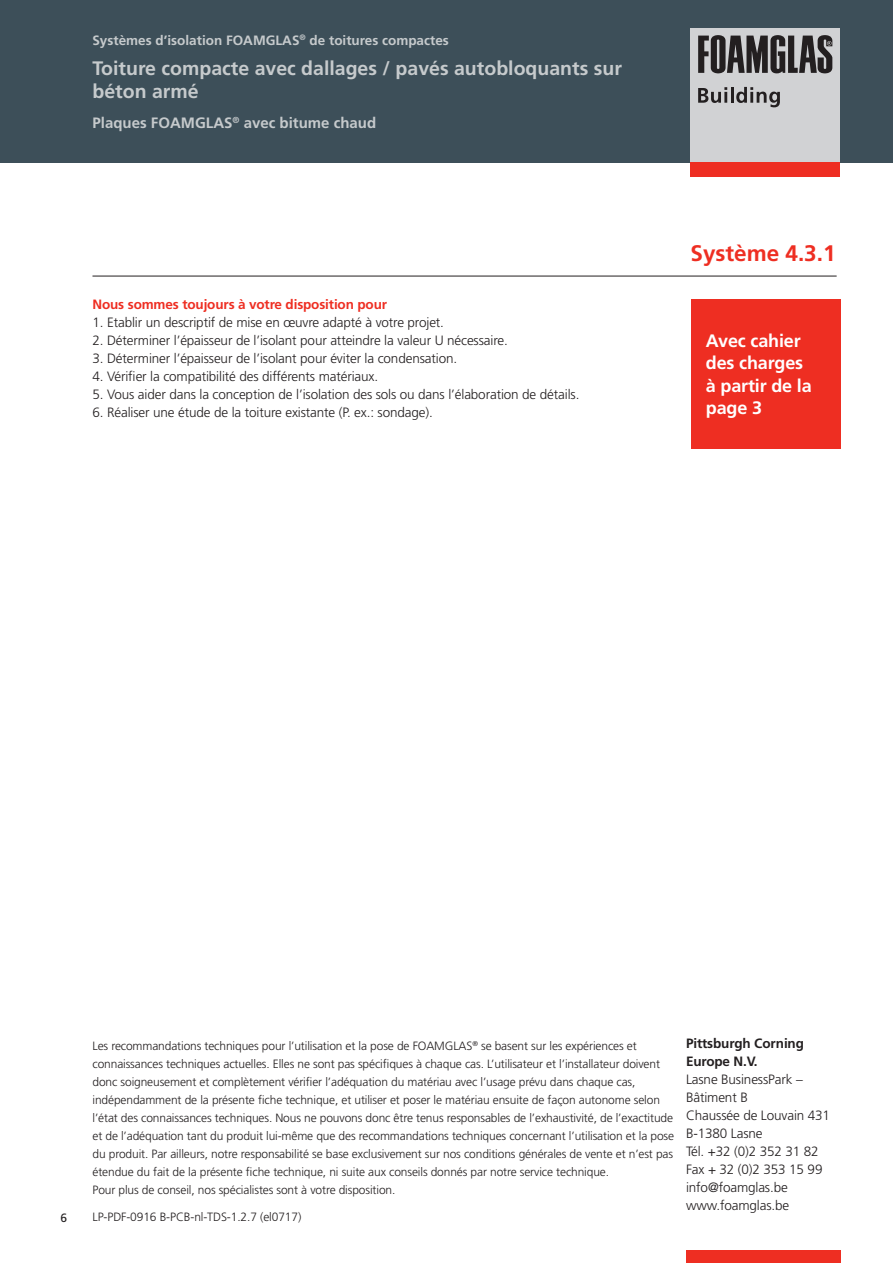
<style>
.page{position:relative;width:893px;height:1263px;background:#fff}
.page>*{position:absolute;margin:0;border:0;box-sizing:border-box;transform-origin:0 0}
.t1{font:700 22.5px "Frutiger LT Std";color:#ee2e22}
.t2{font:700 19.5px/23.4px "Frutiger LT Std";color:#c6cacc}
.t3{font:700 18px "Frutiger LT Std";letter-spacing:-.01em;color:#fff}
.t4{font:700 15px "Frutiger LT Std";color:#c6cacc}
.t5{font:300 13.5px/18px "Frutiger LT Std";letter-spacing:-.01em;color:#231f20}
.t6{font:700 13.5px "Frutiger LT Std";color:#c6cacc}
.t7{font:700 13.5px "Frutiger LT Std";letter-spacing:-.01em;color:#ee2e22}
.t8{font:700 13.5px "Frutiger LT Std";letter-spacing:-.01em;color:#231f20}
.t9{font:300 12px/18px "Frutiger LT Std";letter-spacing:-.01em;color:#231f20}
.t10{font:12px "Frutiger LT Std";color:#231f20}
</style>
<div class="page">
<div style="left:0;top:0;width:893px;height:162px;background:#3d4f59"></div>
<div style="left:691px;top:28px;width:149px;height:134px;background:#d1d2d4"></div>
<div style="left:691px;top:162px;width:149px;height:15px;background:#ee2e22"></div>
<svg style="left:698px;top:35px;width:134px;height:38px"></svg>
<svg style="left:698px;top:87px;width:29px;height:16px"></svg>
<hr style="left:731px;top:87px;width:3px;height:16px;background:#231f20">
<svg style="left:736px;top:87px;width:44px;height:20px"></svg>
<hr style="left:92px;top:276px;width:745px;height:1px;background:#231f20">
<div style="left:686px;top:1250px;width:154px;height:13px;background:#ee2e22"></div>
<div style="left:691px;top:299px;width:149px;height:150px;background:#ee2e22"></div>
<p class="t6" style="left:92px;top:32px;width:358px">Systèmes d’isolation FOAMGLAS<sup>®</sup> de toitures compactes</p>
<p class="t2" style="left:92px;top:56px;width:531px">Toiture compacte avec dallages / pavés autobloquants sur béton armé</p>
<p class="t4" style="left:92px;top:114px;width:285px">Plaques FOAMGLAS<sup>®</sup> avec bitume chaud</p>
<p class="t7" style="left:92px;top:297px;width:296px">Nous sommes toujours à votre disposition pour</p>
<p class="t5" style="left:92px;top:314px;width:353px">1. Etablir un descriptif de mise en œuvre adapté à votre projet.</p>
<p class="t5" style="left:92px;top:332px;width:417px">2. Déterminer l’épaisseur de l’isolant pour atteindre la valeur U nécessaire.</p>
<p class="t5" style="left:92px;top:350px;width:366px">3. Déterminer l’épaisseur de l’isolant pour éviter la condensation.</p>
<p class="t5" style="left:92px;top:368px;width:287px">4. Vérifier la compatibilité des différents matériaux.</p>
<p class="t5" style="left:92px;top:386px;width:488px">5. Vous aider dans la conception de l’isolation des sols ou dans l’élaboration de détails.</p>
<p class="t5" style="left:92px;top:404px;width:342px">6. Réaliser une étude de la toiture existante (P. ex.: sondage).</p>
<p class="t1" style="left:690px;top:240px;width:147px">Système 4.3.1</p>
<p class="t3" style="left:706px;top:330px;width:96px">Avec cahier</p>
<p class="t3" style="left:706px;top:353px;width:99px">des charges</p>
<p class="t3" style="left:706px;top:375px;width:107px">à partir de la</p>
<p class="t3" style="left:706px;top:398px;width:58px">page 3</p>
<p class="t10" style="left:61px;top:1210px;width:8px">6</p>
<p class="t9" style="left:92px;top:1036px;width:583px">Les recommandations techniques pour l’utilisation et la pose de FOAMGLAS<sup>®</sup> se basent sur les expériences et connaissances techniques actuelles. Elles ne sont pas spécifiques à chaque cas. L’utilisateur et l’installateur doivent donc soigneusement et complètement vérifier l’adéquation du matériau avec l’usage prévu dans chaque cas, indépendamment de la présente fiche technique, et utiliser et poser le matériau ensuite de façon autonome selon l’état des connaissances techniques. Nous ne pouvons donc être tenus responsables de l’exhaustivité, de l’exactitude et de l’adéquation tant du produit lui-même que des recommandations techniques concernant l’utilisation et la pose du produit. Par ailleurs, notre responsabilité se base exclusivement sur nos conditions générales de vente et n’est pas étendue du fait de la présente fiche technique, ni suite aux conseils donnés par notre service technique.</p>
<p class="t9" style="left:92px;top:1180px;width:304px">Pour plus de conseil, nos spécialistes sont à votre disposition.</p>
<p class="t9" style="left:92px;top:1208px;width:210px">LP-PDF-0916 B-PCB-nl-TDS-1.2.7 (el0717)</p>
<p class="t8" style="left:686px;top:1035px;width:119px">Pittsburgh Corning</p>
<p class="t8" style="left:686px;top:1053px;width:73px">Europe N.V.</p>
<p class="t5" style="left:686px;top:1070px;width:118px">Lasne BusinessPark –<br>Bâtiment B</p>
<p class="t5" style="left:686px;top:1106px;width:146px">Chaussée de Louvain 431</p>
<p class="t5" style="left:686px;top:1124px;width:78px">B-1380 Lasne</p>
<p class="t5" style="left:686px;top:1142px;width:134px">Tél. +32 (0)2 352 31 82</p>
<p class="t5" style="left:686px;top:1160px;width:138px">Fax + 32 (0)2 353 15 99</p>
<p class="t5" style="left:686px;top:1178px;width:103px">info@foamglas.be</p>
<p class="t5" style="left:686px;top:1196px;width:105px">www.foamglas.be</p>
</div>
